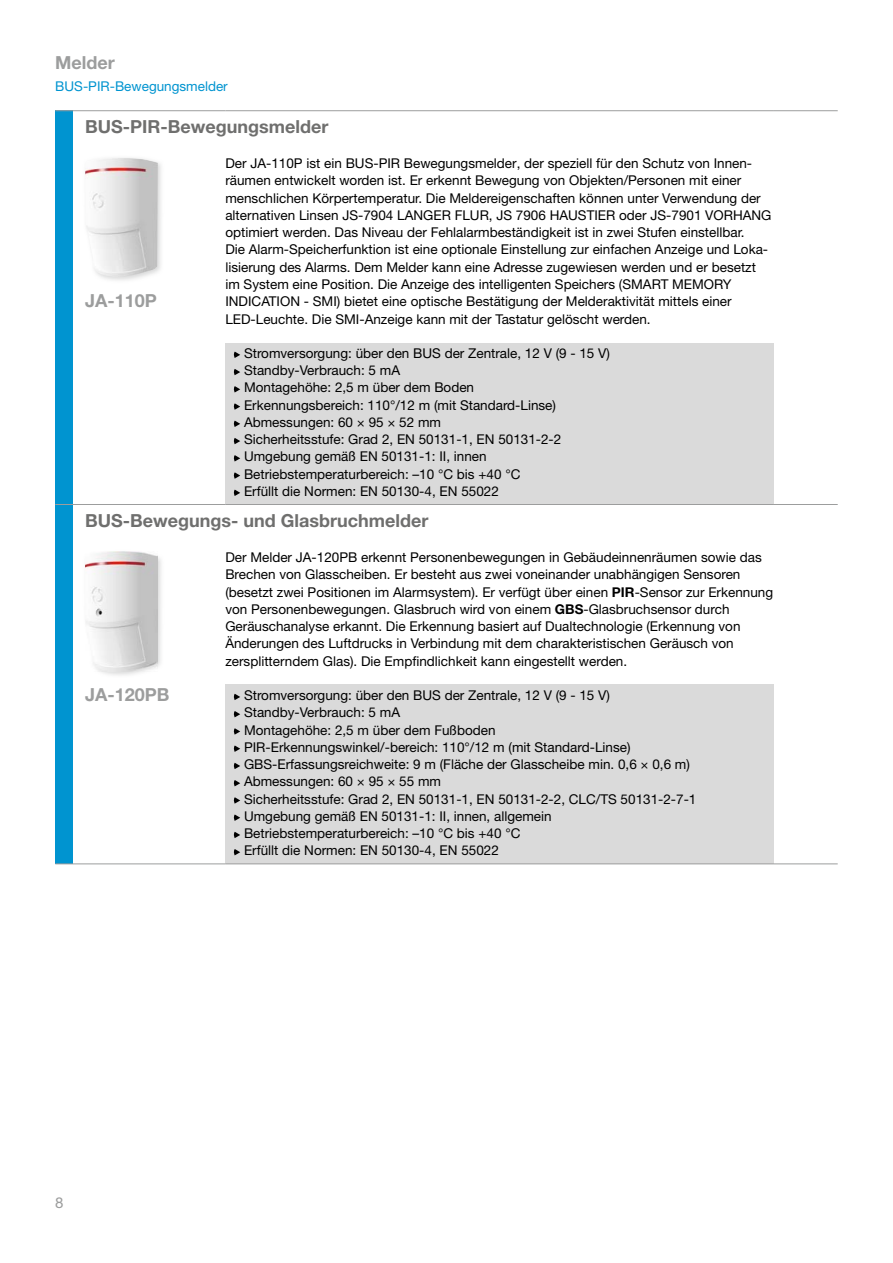
<style>
.page{position:relative;width:893px;height:1263px;background:#fff}
.page>*{position:absolute;margin:0;border:0;box-sizing:border-box;transform-origin:0 0}
.t1{font:700 18px "Helvetica Neue CE";color:#6f6f6e}
.t2{font:700 18px "Helvetica Neue CE";color:#9c9d9d}
.t3{font:15px "Helvetica Neue CE";color:#9c9d9d}
.t4{font:13.5px/17.2px "Helvetica Neue CE";color:#000}
.t5{font:13.5px "Helvetica Neue CE";color:#0094d0}
.s1{font-weight:700}
</style>
<div class="page">
<div style="left:55px;top:111px;width:17px;height:753px;background:#0094d0"></div>
<div style="left:225px;top:343px;width:549px;height:162px;background:#dadada"></div>
<div style="left:225px;top:684px;width:549px;height:179px;background:#dadada"></div>
<hr style="left:55px;top:110px;width:170px;height:1px;background:#9c9d9d">
<hr style="left:225px;top:110px;width:549px;height:1px;background:#9c9d9d">
<hr style="left:774px;top:110px;width:64px;height:1px;background:#9c9d9d">
<hr style="left:55px;top:504px;width:170px;height:1px;background:#9c9d9d">
<hr style="left:225px;top:504px;width:549px;height:1px;background:#9c9d9d">
<hr style="left:774px;top:504px;width:64px;height:1px;background:#9c9d9d">
<svg style="left:233px;top:352px;width:7px;height:6px"></svg>
<svg style="left:233px;top:369px;width:7px;height:6px"></svg>
<svg style="left:233px;top:386px;width:7px;height:6px"></svg>
<svg style="left:233px;top:403px;width:7px;height:7px"></svg>
<svg style="left:233px;top:421px;width:7px;height:6px"></svg>
<svg style="left:233px;top:438px;width:7px;height:6px"></svg>
<svg style="left:233px;top:455px;width:7px;height:6px"></svg>
<svg style="left:233px;top:472px;width:7px;height:7px"></svg>
<svg style="left:233px;top:490px;width:7px;height:6px"></svg>
<hr style="left:55px;top:863px;width:170px;height:1px;background:#9c9d9d">
<hr style="left:225px;top:863px;width:549px;height:1px;background:#9c9d9d">
<hr style="left:774px;top:863px;width:64px;height:1px;background:#9c9d9d">
<svg style="left:233px;top:694px;width:7px;height:6px"></svg>
<svg style="left:233px;top:711px;width:7px;height:6px"></svg>
<svg style="left:233px;top:728px;width:7px;height:7px"></svg>
<svg style="left:233px;top:745px;width:7px;height:7px"></svg>
<svg style="left:233px;top:763px;width:7px;height:6px"></svg>
<svg style="left:233px;top:780px;width:7px;height:6px"></svg>
<svg style="left:233px;top:797px;width:7px;height:7px"></svg>
<svg style="left:233px;top:814px;width:7px;height:7px"></svg>
<svg style="left:233px;top:832px;width:7px;height:6px"></svg>
<svg style="left:233px;top:849px;width:7px;height:6px"></svg>
<img style="left:85px;top:158px;width:73px;height:119px">
<img style="left:85px;top:552px;width:73px;height:119px">
<h1 class="t2" style="left:55px;top:52px;width:61px">melder</h1>
<p class="t5" style="left:55px;top:79px;width:174px">BUS-PIR-Bewegungsmelder</p>
<h1 class="t1" style="left:85px;top:116px;width:245px">Bus-Pir-Bewegungsmelder</h1>
<p class="t4" style="left:225px;top:155px;width:548px">Der JA-110P ist ein BUS-PIR Bewegungsmelder, der speziell für den Schutz von Innen&shy;räumen entwickelt worden ist. Er erkennt Bewegung von Objekten/Personen mit einer menschlichen Körpertemperatur. Die Meldereigenschaften können unter Verwendung der alternativen Linsen JS-7904 LANGER FLUR, JS 7906 HAUSTIER oder JS-7901 VORHANG optimiert werden. Das Niveau der Fehlalarmbeständigkeit ist in zwei Stufen einstellbar.<br>Die Alarm-Speicherfunktion ist eine optionale Einstellung zur einfachen Anzeige und Loka&shy;lisierung des Alarms. Dem Melder kann eine Adresse zugewiesen werden und er besetzt im System eine Position. Die Anzeige des intelligenten Speichers (SMART MEMORY INDICATION - SMI) bietet eine optische Bestätigung der Melderaktivität mittels einer LED-Leuchte. Die SMI-Anzeige kann mit der Tastatur gelöscht werden.</p>
<p class="t4" style="left:244px;top:345px;width:367px">Stromversorgung: über den BUS der Zentrale, 12 V (9 - 15 V)<br>Standby-Verbrauch: 5 mA<br>Montagehöhe: 2,5 m über dem Boden<br>Erkennungsbereich: 110°/12 m (mit Standard-Linse)<br>Abmessungen: 60 × 95 × 52 mm<br>Sicherheitsstufe: Grad 2, EN 50131-1, EN 50131-2-2<br>Umgebung gemäß EN 50131-1: II, innen Betriebstemperaturbereich: –10 °C bis +40 °C<br>Erfüllt die Normen: EN 50130-4, EN 55022</p>
<h1 class="t1" style="left:85px;top:510px;width:345px">Bus-Bewegungs- und Glasbruchmelder</h1>
<p class="t4" style="left:225px;top:549px;width:549px">Der Melder JA-120PB erkennt Personenbewegungen in Gebäudeinnenräumen sowie das Brechen von Glasscheiben. Er besteht aus zwei voneinander unabhängigen Sensoren (besetzt zwei Positionen im Alarmsystem). Er verfügt über einen <span class="s1">Pir</span>-Sensor zur Erkennung von Personenbewegungen. Glasbruch wird von einem <span class="s1">GBs</span>-Glasbruchsensor durch Geräuschanalyse erkannt. Die Erkennung basiert auf Dualtechnologie (Erkennung von Änderungen des Luftdrucks in Verbindung mit dem charakteristischen Geräusch von zersplitterndem Glas). Die Empfindlichkeit kann eingestellt werden.</p>
<p class="t4" style="left:244px;top:687px;width:454px">Stromversorgung: über den BUS der Zentrale, 12 V (9 - 15 V)<br>Standby-Verbrauch: 5 mA<br>Montagehöhe: 2,5 m über dem Fußboden<br>PIR-Erkennungswinkel/-bereich: 110°/12 m (mit Standard-Linse)<br>GBS-Erfassungsreichweite: 9 m (Fläche der Glasscheibe min. 0,6 × 0,6 m)<br>Abmessungen: 60 × 95 × 55 mm<br>Sicherheitsstufe: Grad 2, EN 50131-1, EN 50131-2-2, CLC/TS 50131-2-7-1<br>Umgebung gemäß EN 50131-1: II, innen, allgemein Betriebstemperaturbereich: –10 °C bis +40 °C<br>Erfüllt die Normen: EN 50130-4, EN 55022</p>
<h1 class="t2" style="left:85px;top:289px;width:73px">Ja-110P</h1>
<h1 class="t2" style="left:85px;top:683px;width:86px">Ja-120PB</h1>
<p class="t3" style="left:55px;top:1193px;width:10px">8</p>
</div>
